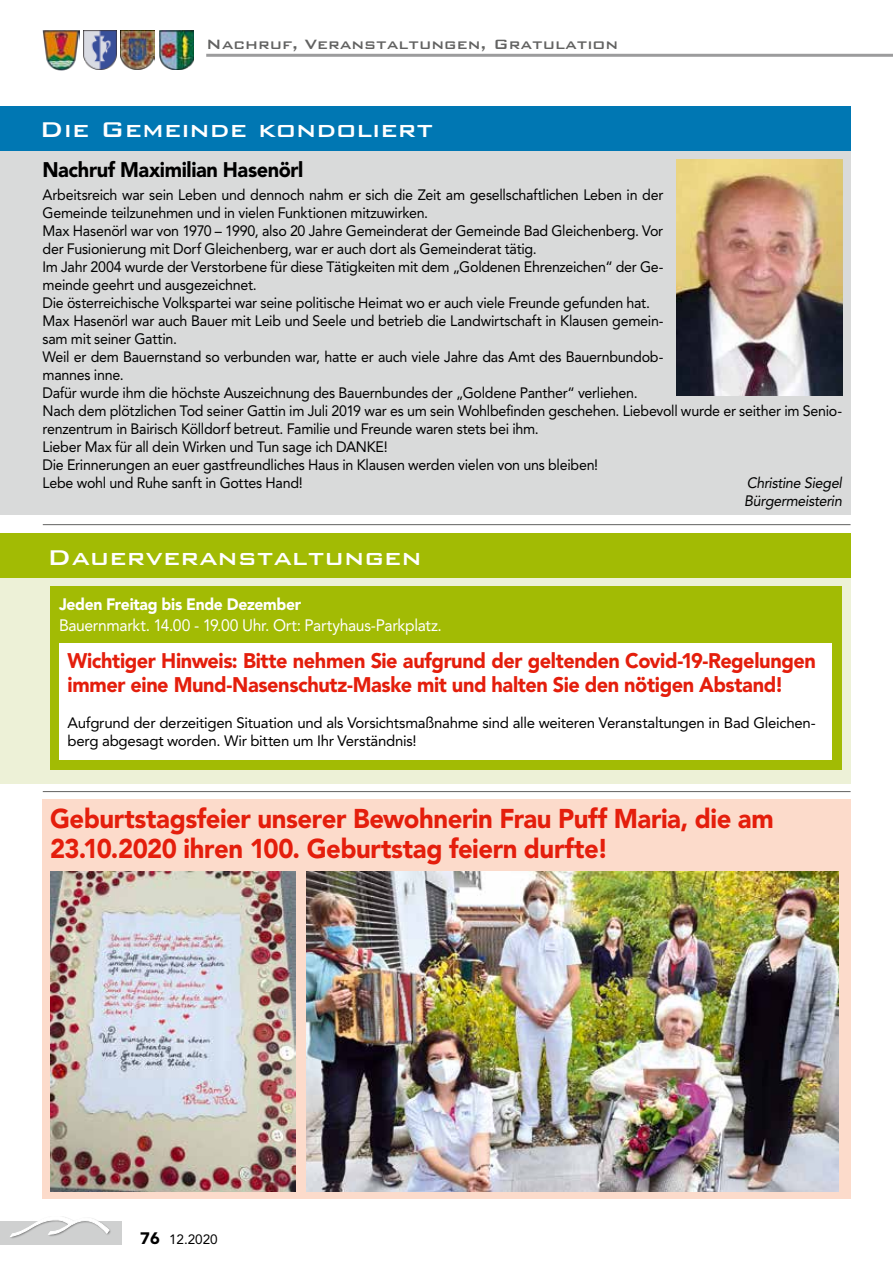
<style>
.page{position:relative;width:893px;height:1263px;background:#fff}
.page>*{position:absolute;margin:0;border:0;box-sizing:border-box;transform-origin:0 0}
.t1{font:500 28.5px "Bank Gothic BT";color:#fff}
.t2{font:900 27px/30px "Avenir LT Std";letter-spacing:-.015em;color:#e41e0c;scale:.95 1}
.t3{font:900 21px/24px "Avenir LT Std";letter-spacing:-.02em;color:#e41e0c;scale:.95 1}
.t4{font:900 21px "Avenir LT Std";letter-spacing:-.02em;color:#000;scale:.95 1}
.t5{font:500 18px "Bank Gothic BT";color:#626261}
.t6{font:16.5px "Avenir LT Std";letter-spacing:-.02em;color:#fff;scale:.95 1}
.t7{font:900 16.5px "Avenir LT Std";letter-spacing:-.02em;color:#fff;scale:.95 1}
.t8{font:15px/18px "Avenir LT Std";letter-spacing:-.02em;color:#000;scale:.95 1}
.t9{font:15px/18px "Avenir LT Std";letter-spacing:-.02em;color:#000}
.t10{font:italic 15px/18px "Avenir LT Std";letter-spacing:-.02em;color:#000;scale:.95 1}
.t11{font:13.5px "Avenir LT Std";color:#000}
.s1{font-weight:900;font-size:16.5px}
</style>
<div class="page">
<hr style="left:206px;top:54px;width:687px;height:3px;background:#9c9c9d">
<img style="left:83px;top:31px;width:33px;height:38px">
<img style="left:160px;top:31px;width:34px;height:39px">
<img style="left:121px;top:31px;width:34px;height:39px">
<img style="left:43px;top:30px;width:37px;height:40px">
<div style="left:0;top:1221px;width:122px;height:24px;background:#cfd0d0"></div>
<div style="left:10px;top:1216px;width:102px;height:23px;background:#000;opacity:.5"></div>
<svg style="left:10px;top:1216px;width:99px;height:20px"></svg>
<div style="left:0;top:106px;width:850px;height:409px;background:#d9dada"></div>
<div style="left:0;top:578px;width:850px;height:205px;background:#edf1d7"></div>
<div style="left:43px;top:800px;width:808px;height:399px;background:#fcdbcb"></div>
<div style="left:0;top:534px;width:851px;height:44px;background:#a2bb04"></div>
<div style="left:50px;top:586px;width:792px;height:184px;background:#a2bb04"></div>
<div style="left:59px;top:643px;width:772px;height:117px;background:#fff"></div>
<div style="left:0;top:106px;width:850px;height:44px;background:#0077b3"></div>
<img style="left:676px;top:160px;width:166px;height:236px">
<hr style="left:43px;top:524px;width:808px;height:1px;background:#626261">
<hr style="left:43px;top:791px;width:808px;height:1px;background:#626261">
<img style="left:50px;top:872px;width:245px;height:319px">
<img style="left:306px;top:872px;width:533px;height:319px">
<p class="t5" style="left:206px;top:35px;width:414px">Nachruf, Veranstaltungen, Gratulation</p>
<h1 class="t1" style="left:40px;top:114px;width:395px">Die Gemeinde kondoliert</h1>
<h3 class="t4" style="left:43px;top:157px;width:276px">Nachruf Maximilian Hasenörl</h3>
<p class="t8" style="left:43px;top:186px;width:843px">Arbeitsreich war sein Leben und dennoch nahm er sich die Zeit am gesellschaftlichen Leben in der<br>Gemeinde teilzunehmen und in vielen Funktionen mitzuwirken.<br>Max Hasenörl war von 1970 – 1990, also 20 Jahre Gemeinderat der Gemeinde Bad Gleichenberg. Vor<br>der Fusionierung mit Dorf Gleichenberg, war er auch dort als Gemeinderat tätig.<br>Im Jahr 2004 wurde der Verstorbene für diese Tätigkeiten mit dem „Goldenen Ehrenzeichen“ der Ge-<br>meinde geehrt und ausgezeichnet.<br>Die österreichische Volkspartei war seine politische Heimat wo er auch viele Freunde gefunden hat.<br>Max Hasenörl war auch Bauer mit Leib und Seele und betrieb die Landwirtschaft in Klausen gemein-<br>sam mit seiner Gattin.<br>Weil er dem Bauernstand so verbunden war, hatte er auch viele Jahre das Amt des Bauernbundob-<br>mannes inne.<br>Dafür wurde ihm die höchste Auszeichnung des Bauernbundes der „Goldene Panther“ verliehen.<br>Nach dem plötzlichen Tod seiner Gattin im Juli 2019 war es um sein Wohlbefinden geschehen. Liebevoll wurde er seither im Senio&shy;renzentrum in Bairisch Kölldorf betreut. Familie und Freunde waren stets bei ihm.<br>Lieber Max für all dein Wirken und Tun sage ich DANKE!<br>Die Erinnerungen an euer gastfreundliches Haus in Klausen werden vielen von uns bleiben!<br>Lebe wohl und Ruhe sanft in Gottes Hand!</p>
<p class="t10" style="left:744px;top:474px;width:105px">Christine Siegel<br>Bürgermeisterin</p>
<h1 class="t1" style="left:47px;top:542px;width:376px">Dauerveranstaltungen</h1>
<p class="t7" style="left:59px;top:594px;width:257px">Jeden Freitag bis Ende Dezember</p>
<p class="t6" style="left:59px;top:615px;width:405px">Bauernmarkt. 14.00 - 19.00 Uhr. Ort: Partyhaus-Parkplatz.</p>
<h3 class="t3" style="left:68px;top:648px;width:789px">Wichtiger Hinweis: Bitte nehmen Sie aufgrund der geltenden Covid-19-Regelungen immer eine Mund-Nasenschutz-Maske mit und halten Sie den nötigen Abstand!</h3>
<p class="t9" style="left:68px;top:714px;width:750px">Aufgrund der derzeitigen Situation und als Vorsichtsmaßnahme sind alle weiteren Veranstaltungen in Bad Gleichen&shy;berg abgesagt worden. Wir bitten um Ihr Verständnis!</p>
<h2 class="t2" style="left:50px;top:803px;width:763px">Geburtstagsfeier unserer Bewohnerin Frau Puff Maria, die am<br>23.10.2020 ihren 100. Geburtstag feiern durfte!</h2>
<p class="t11" style="left:140px;top:1231px;width:79px"><span class="s1">76</span> 12.2020</p>
</div>
